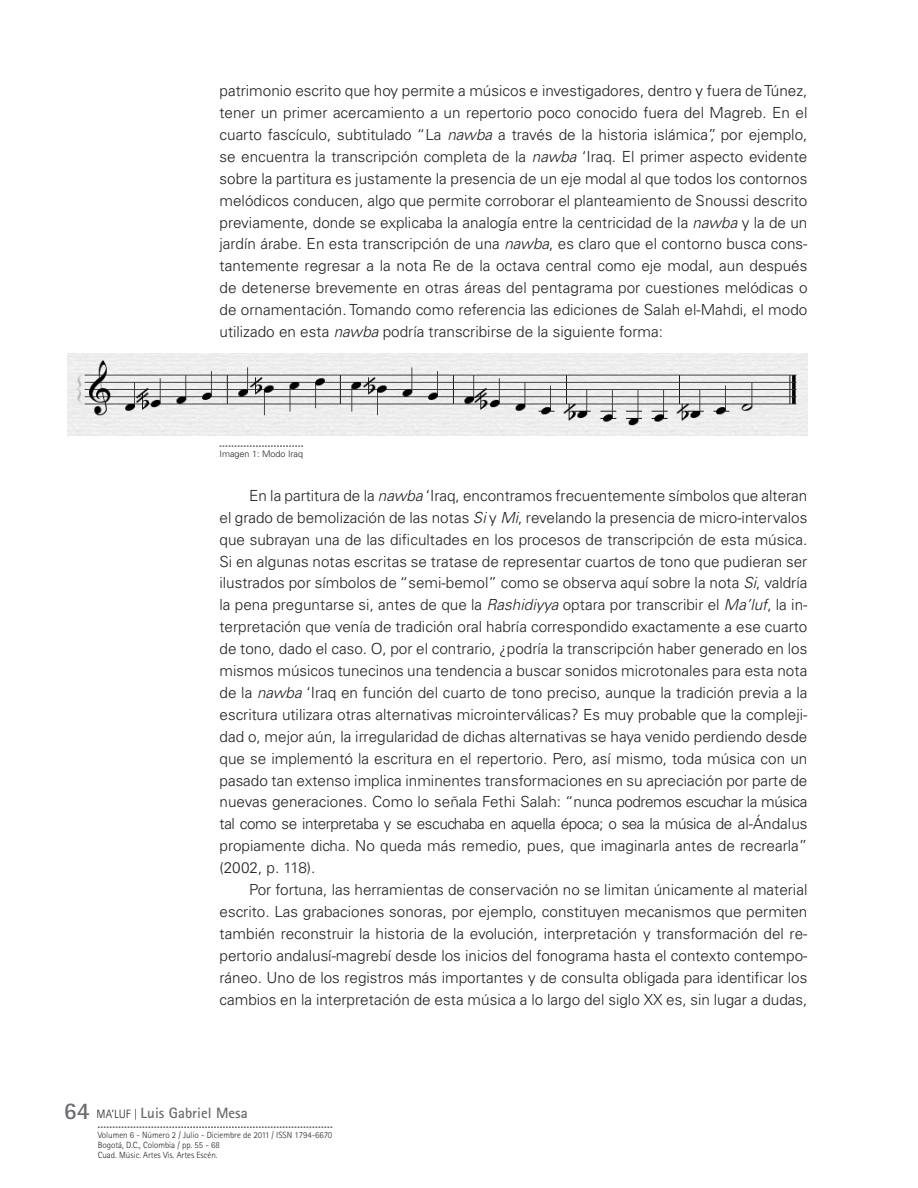
<style>
.page{position:relative;width:918px;height:1188px;background:#fff}
.page>*{position:absolute;margin:0;border:0;box-sizing:border-box;transform-origin:0 0}
._03b_ARTICULO_CUERPO{font:300 15.3px/21.9px "Univers LT Std";color:#231f20;text-align:justify}
.t1{font:700 15px "Rotis Sans Serif Std";color:#6c6d70}
.t2{font:300 9px/9.8px "Rotis Sans Serif Std";color:#231f20}
._03i_ARTICULO_pie_de{font:300 9px "Univers LT Std";color:#231f20}
.s1{font-style:italic}
.s2{font-size:24px}
.s3{font-weight:300;font-size:12px;color:#231f20}
</style>
<div class="page">
<svg style="left:98px;top:1127px;width:234px;height:1px"></svg>
<svg style="left:220px;top:446px;width:83px;height:1px"></svg>
<img style="left:68px;top:354px;width:740px;height:81px">
<p class="_03b_ARTICULO_CUERPO" style="left:220px;top:80px;width:589px">patrimonio escrito que hoy permite a músicos e investigadores, dentro y fuera de Túnez, tener un primer acercamiento a un repertorio poco conocido fuera del Magreb. En el cuarto fascículo, subtitulado “La <span class="s1">nawba</span> a través de la historia islámica”, por ejemplo, se encuentra la transcripción completa de la <span class="s1">nawba</span> ‘Iraq. El primer aspecto evidente sobre la partitura es justamente la presencia de un eje modal al que todos los contornos melódicos conducen, algo que permite corroborar el planteamiento de Snoussi descrito previamente, donde se explicaba la analogía entre la centricidad de la <span class="s1">nawba</span> y la de un jardín árabe. En esta transcripción de una <span class="s1">nawba</span>, es claro que el contorno busca cons&shy;tantemente regresar a la nota Re de la octava central como eje modal, aun después de detenerse brevemente en otras áreas del pentagrama por cuestiones melódicas o de ornamentación. Tomando como referencia las ediciones de Salah el-Mahdi, el modo utilizado en esta <span class="s1">nawba</span> podría transcribirse de la siguiente forma:</p>
<p class="_03i_ARTICULO_pie_de" style="left:220px;top:448px;width:85px">Imagen 1: Modo Iraq</p>
<p class="_03b_ARTICULO_CUERPO" style="left:220px;top:484px;width:589px;text-indent:30px">En la partitura de la <span class="s1">nawba</span> ‘Iraq, encontramos frecuentemente símbolos que alteran el grado de bemolización de las notas <span class="s1">Si</span> y <span class="s1">Mi</span>, revelando la presencia de micro-intervalos que subrayan una de las dificultades en los procesos de transcripción de esta música.<br>Si en algunas notas escritas se tratase de representar cuartos de tono que pudieran ser ilustrados por símbolos de “semi-bemol” como se observa aquí sobre la nota <span class="s1">Si</span>, valdría la pena preguntarse si, antes de que la <span class="s1">Rashidiyya</span> optara por transcribir el <span class="s1">Ma’luf</span>, la in&shy;terpretación que venía de tradición oral habría correspondido exactamente a ese cuarto de tono, dado el caso. O, por el contrario, ¿podría la transcripción haber generado en los mismos músicos tunecinos una tendencia a buscar sonidos microtonales para esta nota de la <span class="s1">nawba</span> ‘Iraq en función del cuarto de tono preciso, aunque la tradición previa a la escritura utilizara otras alternativas microinterválicas? Es muy probable que la compleji&shy;dad o, mejor aún, la irregularidad de dichas alternativas se haya venido perdiendo desde que se implementó la escritura en el repertorio. Pero, así mismo, toda música con un pasado tan extenso implica inminentes transformaciones en su apreciación por parte de nuevas generaciones. Como lo señala Fethi Salah: “nunca podremos escuchar la música tal como se interpretaba y se escuchaba en aquella época; o sea la música de al-Ándalus propiamente dicha. No queda más remedio, pues, que imaginarla antes de recrearla” (2002, p. 118).</p>
<p class="_03b_ARTICULO_CUERPO" style="left:220px;top:879px;width:589px;text-indent:30px">Por fortuna, las herramientas de conservación no se limitan únicamente al material escrito. Las grabaciones sonoras, por ejemplo, constituyen mecanismos que permiten también reconstruir la historia de la evolución, interpretación y transformación del re&shy;pertorio andalusí-magrebí desde los inicios del fonograma hasta el contexto contempo&shy;ráneo. Uno de los registros más importantes y de consulta obligada para identificar los cambios en la interpretación de esta música a lo largo del siglo XX es, sin lugar a dudas,</p>
<p class="t1" style="left:64px;top:1103px;width:186px"><span class="s2">64</span> <span class="s3">MA’LUF |</span> Luis Gabriel Mesa</p>
<p class="t2" style="left:98px;top:1130px;width:236px">Volumen 6 - Número 2 / Julio - Diciembre de 2011 / ISSN 1794-6670<br>Bogotá, D.C., Colombia / pp. 55 - 68<br>Cuad. Músic. Artes Vis. Artes Escén.</p>
</div>
